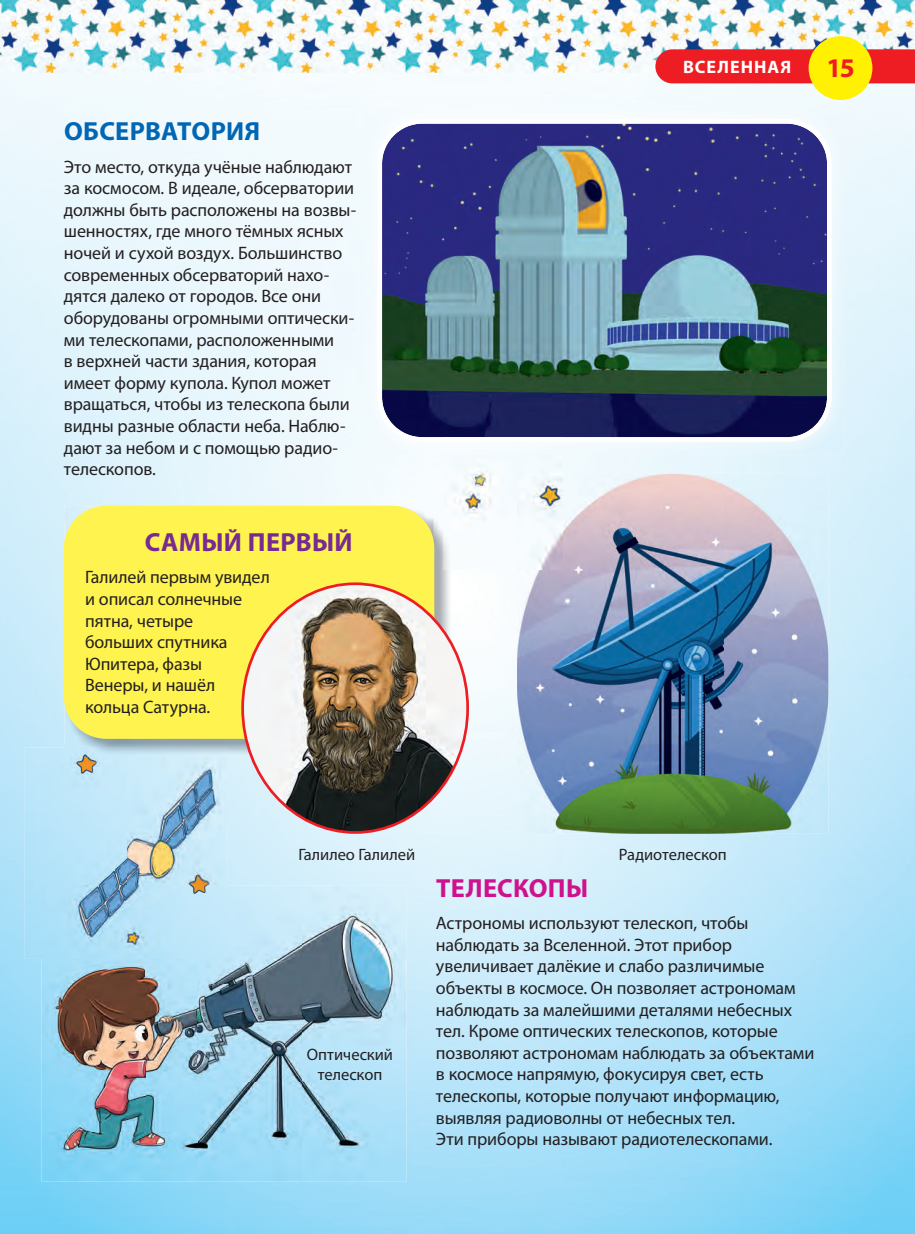
<style>
.page{position:relative;width:915px;height:1234px;background:#fff}
.page>*{position:absolute;margin:0;border:0;box-sizing:border-box;transform-origin:0 0}
.t1{font:700 27px "Myriad Pro";color:#ee1d23}
.t2{font:700 26.25px "Myriad Pro";letter-spacing:.005em;color:#0166b3}
.t3{font:700 26.25px "Myriad Pro";letter-spacing:.015em;color:#772a91}
.t4{font:700 26.25px "Myriad Pro";letter-spacing:.01em;color:#ce118c}
.t5{font:18px/21.6px "Myriad Pro";letter-spacing:-.005em;color:#231f20}
.t6{font:700 18px "Myriad Pro";letter-spacing:.055em;color:#fff}
.t7{font:16.5px/19.8px "Myriad Pro";letter-spacing:-.005em;color:#231f20;text-align:center}
</style>
<div class="page">
<div style="left:357px;top:73px;width:557px;height:52px;background:#f4fbfe"></div>
<img style="left:408px;top:454px;width:51px;height:779px">
<img style="left:459px;top:657px;width:103px;height:576px">
<img style="left:228px;top:756px;width:181px;height:160px">
<img style="left:562px;top:833px;width:256px;height:400px">
<img style="left:358px;top:916px;width:51px;height:317px">
<img style="left:64px;top:506px;width:387px;height:250px">
<div style="left:64px;top:505px;width:370px;height:233px;background:#fff34f;border-radius:43px"></div>
<img style="left:242px;top:583px;width:225px;height:249px;border-radius:50%">
<div style="left:364px;top:106px;width:480px;height:49px;background:#f5fbfe"></div>
<div style="left:364px;top:155px;width:53px;height:299px;background:#f3fafe"></div>
<svg style="left:377px;top:119px;width:454px;height:322px"></svg>
<img style="left:198px;top:885px;width:208px;height:296px">
<img style="left:41px;top:957px;width:157px;height:224px">
<img style="left:517px;top:473px;width:311px;height:360px">
<img style="left:126px;top:756px;width:102px;height:129px">
<img style="left:24px;top:747px;width:102px;height:158px">
<img style="left:24px;top:905px;width:17px;height:52px">
<img style="left:64px;top:747px;width:164px;height:9px">
<img style="left:41px;top:885px;width:187px;height:72px">
<img style="left:444px;top:431px;width:118px;height:138px">
<img style="left:444px;top:506px;width:7px;height:63px">
<img style="left:517px;top:473px;width:45px;height:96px">
<img style="left:0;top:0;width:914px;height:73px">
<div style="left:655px;top:49px;width:259px;height:34px;background:#ee1d23"></div>
<div style="left:808px;top:36px;width:64px;height:64px;background:#fff101;border-radius:50%"></div>
<h2 class="t2" style="left:64px;top:121px;width:198px">ОБСЕРВАТОРИЯ</h2>
<p class="t5" style="left:64px;top:157px;width:294px">Это место, откуда учёные наблюдают за кос мосом. В идеале, обсерватории должны быть расположены на возвы&shy;шенностях, где много тёмных ясных ночей и сухой воздух. Большинство современных обсерваторий нахо&shy;дятся далеко от городов. Все они оборудованы огромными оптически&shy;ми телескопами, распо ложенными<br>в верхней части здания, которая имеет форму купола. Купол может вращаться, чтобы из телескопа были видны разные области неба. Наблю&shy;дают за небом и с помощью радио&shy;телескопов.</p>
<h2 class="t3" style="left:145px;top:532px;width:209px">САМЫЙ ПЕРВЫЙ</h2>
<p class="t5" style="left:85px;top:567px;width:186px">Галилей первым увидел и описал солнечные пятна, четыре<br>больших спутника<br>Юпитера, фазы<br>Венеры, и нашёл кольца Сатурна.</p>
<p class="t6" style="left:682px;top:60px;width:110px">ВСЕЛЕННАЯ</p>
<h1 class="t1" style="left:826px;top:58px;width:30px">15</h1>
<p class="t7" style="left:298px;top:845px;width:118px">Галилео Галилей</p>
<p class="t7" style="left:618px;top:845px;width:109px">Радиотелескоп</p>
<p class="t7" style="left:307px;top:1045px;width:88px">Оптический телескоп</p>
<h2 class="t4" style="left:436px;top:877px;width:154px">ТЕЛЕСКОПЫ</h2>
<p class="t5" style="left:436px;top:913px;width:380px">Астрономы используют телескоп, чтобы<br>наблю дать за Вселенной. Этот прибор увеличивает далёкие и слабо различимые объекты в космосе. Он позволяет астрономам наблюдать за малейшими деталями небесных тел. Кроме оптических телескопов, которые позволяют астрономам наблюдать за объектами в космосе напрямую, фокусируя свет, есть телескопы, которые получают инфор мацию, выявляя радиоволны от небесных тел.<br>Эти приборы называют радиотелескопами.</p>
</div>
